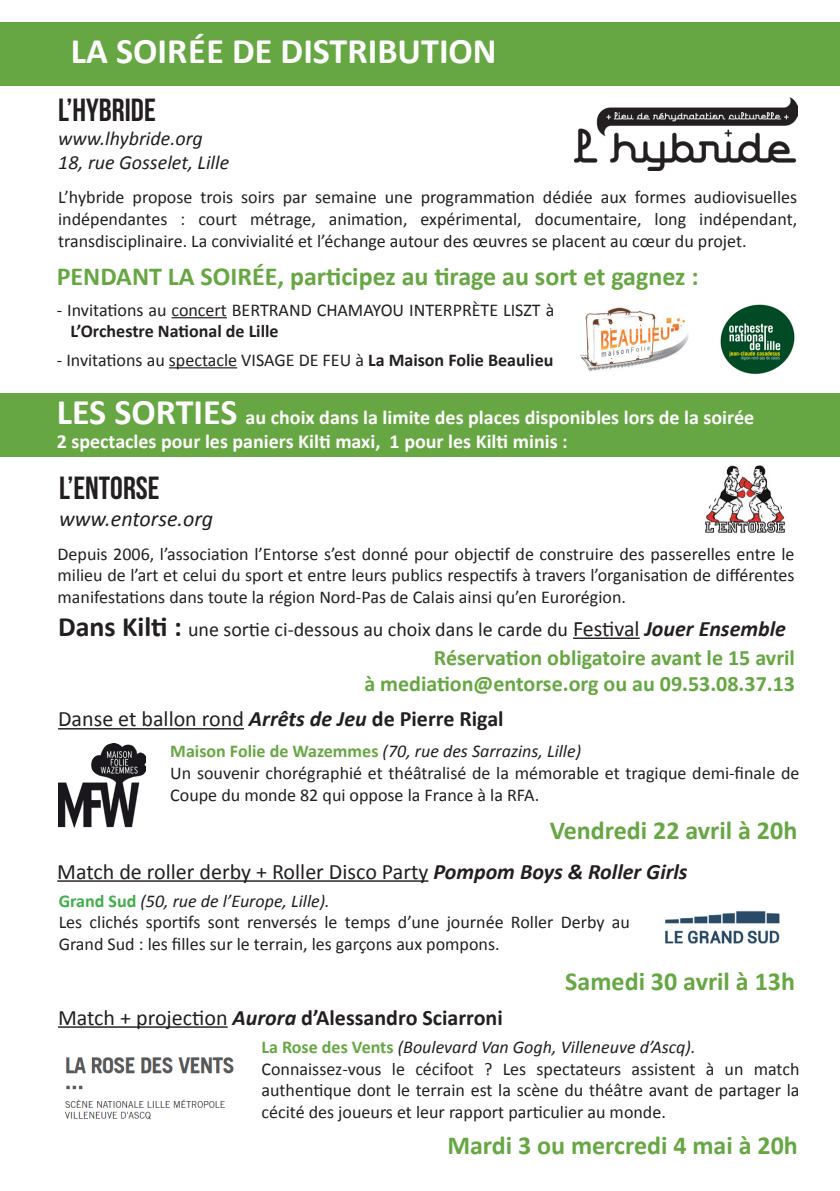
<style>
.page{position:relative;width:840px;height:1191px;background:#fff}
.page>*{position:absolute;margin:0;border:0;box-sizing:border-box;transform-origin:0 0}
.t1{font:700 36px "Calibri";color:#fff}
.t2{font:32px "Bebas Neue";color:#231f20}
.t3{font:700 26px "Calibri";color:#67a743}
.t4{font:22px "Calibri";color:#231f20}
.t5{font:700 22px "Calibri";color:#67a743}
.t6{font:700 22px "Calibri";color:#231f20}
.t7{font:italic 22px "Calibri";color:#231f20}
.t8{font:700 20px "Calibri";color:#fff}
.t9{font:20px "Calibri";color:#231f20}
.t10{font:italic 20px "Calibri";color:#231f20}
.t11{font:18px/21.6px "Calibri";color:#231f20;text-align:justify}
.t12{font:italic 18px "Calibri";color:#231f20}
.t13{font:700 18px "Calibri";color:#231f20}
.s1{font-weight:700}
.s2{font-size:36px}
.s3{font-weight:700;font-size:28px}
.s4{font-size:22px}
.s5{font-weight:700;font-style:italic;font-size:22px}
.s6{font-weight:700;font-style:italic}
.s7{font-weight:700;font-style:normal;color:#67a743}
.s8{font-weight:700;font-style:normal;color:#40ae49}
.s9{font-weight:400}
.s10{font-style:italic}
</style>
<div class="page">
<div style="left:0;top:22px;width:838px;height:64px;background:#67a743"></div>
<div style="left:0;top:393px;width:838px;height:63px;background:#67a743"></div>
<hr style="left:58px;top:728px;width:186px;height:1px;background:#231f20">
<hr style="left:572px;top:637px;width:67px;height:2px;background:#231f20">
<img style="left:574px;top:97px;width:222px;height:73px">
<img style="left:705px;top:465px;width:80px;height:68px">
<img style="left:59px;top:744px;width:86px;height:84px">
<hr style="left:57px;top:880px;width:371px;height:1px;background:#231f20">
<hr style="left:58px;top:1026px;width:169px;height:1px;background:#231f20">
<img style="left:64px;top:1057px;width:170px;height:63px">
<img style="left:665px;top:911px;width:115px;height:33px">
<hr style="left:171px;top:317px;width:56px;height:1px;background:#231f20">
<hr style="left:169px;top:367px;width:68px;height:1px;background:#231f20">
<img style="left:579px;top:307px;width:110px;height:64px">
<img style="left:720px;top:304px;width:75px;height:71px">
<p class="t1" style="left:71px;top:25px;width:427px">LA SOIRÉE DE DISTRIBUTION</p>
<p class="t2" style="left:58px;top:93px;width:99px">L’HYBRIDE</p>
<p class="t10" style="left:58px;top:125px;width:146px">www.lhybride.org</p>
<p class="t10" style="left:58px;top:149px;width:172px">18, rue Gosselet, Lille</p>
<p class="t11" style="left:58px;top:186px;width:740px">L’hybride propose trois soirs par semaine une programmation dédiée aux formes audiovisuelles indépendantes : court métrage, animation, expérimental, documentaire, long indépendant, transdisciplinaire. La convivialité et l’échange autour des œuvres se placent au cœur du projet.</p>
<p class="t3" style="left:57px;top:258px;width:643px">PENDANT LA SOIRÉE, participez au tirage au sort et gagnez :</p>
<p class="t11" style="left:57px;top:298px;width:499px">- Invitations au concert BERTRAND CHAMAYOU INTERPRÈTE LISZT à</p>
<p class="t11" style="left:57px;top:348px;width:498px">- Invitations au spectacle VISAGE DE FEU à <span class="s1">La Maison Folie Beaulieu</span></p>
<p class="t13" style="left:70px;top:318px;width:210px">L’Orchestre National de Lille</p>
<p class="t8" style="left:57px;top:403px;width:698px"><span class="s2">LES SORTIES</span> au choix dans la limite des places disponibles lors de la soirée</p>
<p class="t8" style="left:57px;top:427px;width:512px">2 spectacles pour les paniers Kilti maxi, 1 pour les Kilti minis :</p>
<p class="t2" style="left:59px;top:470px;width:102px">L’ENTORSE</p>
<p class="t7" style="left:59px;top:503px;width:156px">www.entorse.org</p>
<p class="t11" style="left:57px;top:542px;width:738px">Depuis 2006, l’association l’Entorse s’est donné pour objectif de construire des passerelles entre le milieu de l’art et celui du sport et entre leurs publics respectifs à travers l’organisation de différentes manifestations dans toute la région Nord-Pas de Calais ainsi qu’en Eurorégion.</p>
<p class="t9" style="left:58px;top:615px;width:729px"><span class="s3">Dans Kilti :</span> une sortie ci-dessous au choix dans le carde du <span class="s4">Festival</span> <span class="s5">Jouer Ensemble</span></p>
<p class="t5" style="left:433px;top:642px;width:362px">Réservation obligatoire avant le 15 avril</p>
<p class="t5" style="left:364px;top:668px;width:432px">à mediation@entorse.org ou au 09.53.08.37.13</p>
<p class="t4" style="left:58px;top:703px;width:447px">Danse et ballon rond <span class="s6">Arrêts de Jeu</span> <span class="s1">de Pierre Rigal</span></p>
<p class="t12" style="left:170px;top:739px;width:412px"><span class="s7">Maison Folie de Wazemmes</span> (70, rue des Sarrazins, Lille)</p>
<p class="t11" style="left:170px;top:761px;width:630px">Un souvenir chorégraphié et théâtralisé de la mémorable et tragique demi-finale de<br>Coupe du monde 82 qui oppose la France à la RFA.</p>
<p class="t3" style="left:549px;top:811px;width:249px">Vendredi 22 avril à 20h</p>
<p class="t4" style="left:57px;top:856px;width:631px">Match de roller derby + Roller Disco Party <span class="s6">Pompom Boys &amp; Roller Girls</span></p>
<p class="t12" style="left:59px;top:888px;width:272px"><span class="s8">Grand Sud</span> (50, rue de l’Europe, Lille).</p>
<p class="t11" style="left:59px;top:911px;width:572px">Les clichés sportifs sont renversés le temps d’une journée Roller Derby au<br>Grand Sud : les filles sur le terrain, les garçons aux pompons.</p>
<p class="t3" style="left:565px;top:962px;width:231px">Samedi 30 avril à 13h</p>
<p class="t6" style="left:58px;top:1001px;width:446px"><span class="s9">Match + projection</span> <span class="s10">Aurora</span> d’Alessandro Sciarroni</p>
<p class="t12" style="left:261px;top:1034px;width:435px"><span class="s7">La Rose des Vents</span> (Boulevard Van Gogh, Villeneuve d’Ascq).</p>
<p class="t11" style="left:261px;top:1057px;width:539px">Connaissez-vous le cécifoot ? Les spectateurs assistent à un match authentique dont le terrain est la scène du théâtre avant de partager la cécité des joueurs et leur rapport particulier au monde.</p>
<p class="t3" style="left:447px;top:1126px;width:352px">Mardi 3 ou mercredi 4 mai à 20h</p>
</div>
